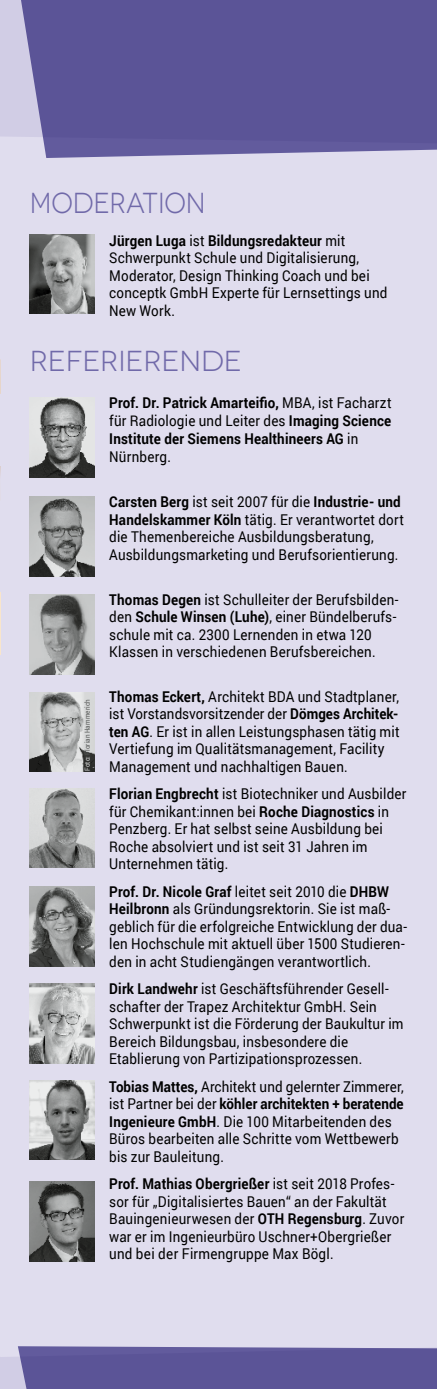
<style>
.page{position:relative;width:437px;height:1389px;background:#fff}
.page>*{position:absolute;margin:0;border:0;box-sizing:border-box;transform-origin:0 0}
.Innen_Body_Referent{font:28.88px "Novecentowide";color:#7069a9}
.Innen_Body_Referent-2{font:28.88px "Novecentowide";color:#7069a9;scale:.91 1}
.INNEN_Referenten_Flies_11_pt{font:14.88px/17.5px "Roboto";letter-spacing:.015em;color:#000;scale:.9 1}
.Innen_Body_Referent-3{font:14.88px/17.7px "Roboto";letter-spacing:.015em;color:#000;scale:.9 1}
.INNEN_Referenten_Flies_11_pt-2{font:700 14.88px/17.8px "Roboto";letter-spacing:.015em;color:#000;scale:.9 1}
.Innen_Fließ__1_5{font:7px "Roboto";letter-spacing:.02em;color:#555756;scale:.9 1}
.s1{font-weight:700}
.s2{font-weight:400}
.s3{color:#d8dada}
</style>
<div class="page">
<div style="left:0;top:131px;width:437px;height:1258px;background:#e0ddee"></div>
<div style="left:0;top:0;width:19px;height:137px;background:#d1cde5"></div>
<div style="left:19px;top:0;width:418px;height:158px;background:#5b5497"></div>
<img style="left:30px;top:235px;width:64px;height:79px">
<img style="left:30px;top:398px;width:64px;height:79px">
<img style="left:30px;top:497px;width:64px;height:79px">
<img style="left:30px;top:595px;width:64px;height:79px">
<img style="left:30px;top:693px;width:64px;height:79px">
<img style="left:30px;top:788px;width:64px;height:80px">
<img style="left:30px;top:887px;width:64px;height:79px">
<img style="left:30px;top:984px;width:64px;height:79px">
<img style="left:30px;top:1081px;width:64px;height:79px">
<img style="left:30px;top:1182px;width:64px;height:79px">
<hr style="left:0;top:592px;width:1px;height:62px;background:#f8e5cc">
<hr style="left:0;top:359px;width:1px;height:35px;background:#f0cc9c">
<svg style="left:0;top:360px;width:1px;height:34px"></svg>
<svg style="left:0;top:1346px;width:437px;height:43px;background:#655e9e"></svg>
<p class="Innen_Body_Referent-2" style="left:30px;top:186px;width:194px">MODERATION</p>
<p class="Innen_Body_Referent-3" style="left:109px;top:231px;width:310px"><span class="s1">Jürgen Luga</span> ist <span class="s1">Bildungsredakteur</span> mit Schwerpunkt Schule und Digitalisierung, Moderator, Design Thinking Coach und bei conceptk GmbH Experte für Lernsettings und New Work.</p>
<p class="Innen_Body_Referent" style="left:30px;top:344px;width:213px">REFERIERENDE</p>
<p class="INNEN_Referenten_Flies_11_pt-2" style="left:109px;top:394px;width:315px">Prof. Dr. Patrick Amarteifio, <span class="s2">MBA, ist Facharzt für Radiologie und Leiter des</span> Imaging Science Institute der Siemens Healthineers AG <span class="s2">in Nürnberg.</span></p>
<p class="INNEN_Referenten_Flies_11_pt" style="left:109px;top:493px;width:329px"><span class="s1">Carsten Berg</span> ist seit 2007 für die <span class="s1">Industrie- und Handelskammer Köln</span> tätig. Er verantwortet dort die Themenbereiche Ausbildungsberatung, Ausbildungsmarketing und Berufsorientierung.</p>
<p class="INNEN_Referenten_Flies_11_pt" style="left:109px;top:590px;width:323px"><span class="s1">Thomas Degen</span> ist Schulleiter der Berufsbilden&shy;den <span class="s1">Schule Winsen (Luhe)</span>, einer Bündelberufs&shy;schule mit ca. 2300 Lernenden in etwa 120<br>Klassen in verschiedenen Berufsbereichen.</p>
<p class="INNEN_Referenten_Flies_11_pt" style="left:109px;top:687px;width:324px"><span class="s1">Thomas Eckert,</span> Architekt BDA und Stadtplaner, ist Vorstandsvorsitzender der <span class="s1">Dömges Architek&shy;ten AG</span>. Er ist in allen Leistungsphasen tätig mit Vertiefung im Qualitätsmanagement, Facility Management und nachhaltigen Bauen.</p>
<p class="INNEN_Referenten_Flies_11_pt" style="left:109px;top:785px;width:331px"><span class="s1">Florian Engbrecht</span> ist Biotechniker und Ausbilder für Chemikant:innen bei <span class="s1">Roche Diagnostics</span> in Penzberg. Er hat selbst seine Ausbildung bei Roche absolviert und ist seit 31 Jahren im Unternehmen tätig.</p>
<p class="INNEN_Referenten_Flies_11_pt" style="left:109px;top:882px;width:332px"><span class="s1">Prof. Dr. Nicole Graf</span> leitet seit 2010 die <span class="s1">DHBW Heilbronn</span> als Gründungsrektorin. Sie ist maß&shy;geblich für die erfolgreiche Entwicklung der dua&shy;len Hochschule mit aktuell über 1500 Studieren&shy;den in acht Studiengängen verantwortlich.</p>
<p class="INNEN_Referenten_Flies_11_pt" style="left:109px;top:980px;width:328px"><span class="s1">Dirk Landwehr</span> ist Geschäftsführender Gesell&shy;schafter der Trapez Architektur GmbH. Sein Schwerpunkt ist die Förderung der Baukultur im Bereich Bildungsbau, insbesondere die Etablierung von Partizipationsprozessen.</p>
<p class="INNEN_Referenten_Flies_11_pt" style="left:109px;top:1077px;width:329px"><span class="s1">Tobias Mattes,</span> Architekt und gelernter Zimmerer, ist Partner bei der <span class="s1">köhler architekten + beratende Ingenieure GmbH</span>. Die 100 Mitarbeitenden des Büros bearbeiten alle Schritte vom Wettbewerb bis zur Bauleitung.</p>
<p class="INNEN_Referenten_Flies_11_pt" style="left:109px;top:1174px;width:329px"><span class="s1">Prof. Mathias Obergrießer</span> ist seit 2018 Profes&shy;sor für „Digitalisiertes Bauen“ an der Fakultät Bauingenieurwesen der <span class="s1">OTH Regensburg</span>. Zuvor war er im Ingenieurbüro Uschner+Obergrießer und bei der Firmengruppe Max Bögl.</p>
<p class="Innen_Fließ__1_5" style="left:82px;top:771px;width:81px;rotate:-90deg"><span class="s3">Foto:</span> Florian Hammerich</p>
</div>
